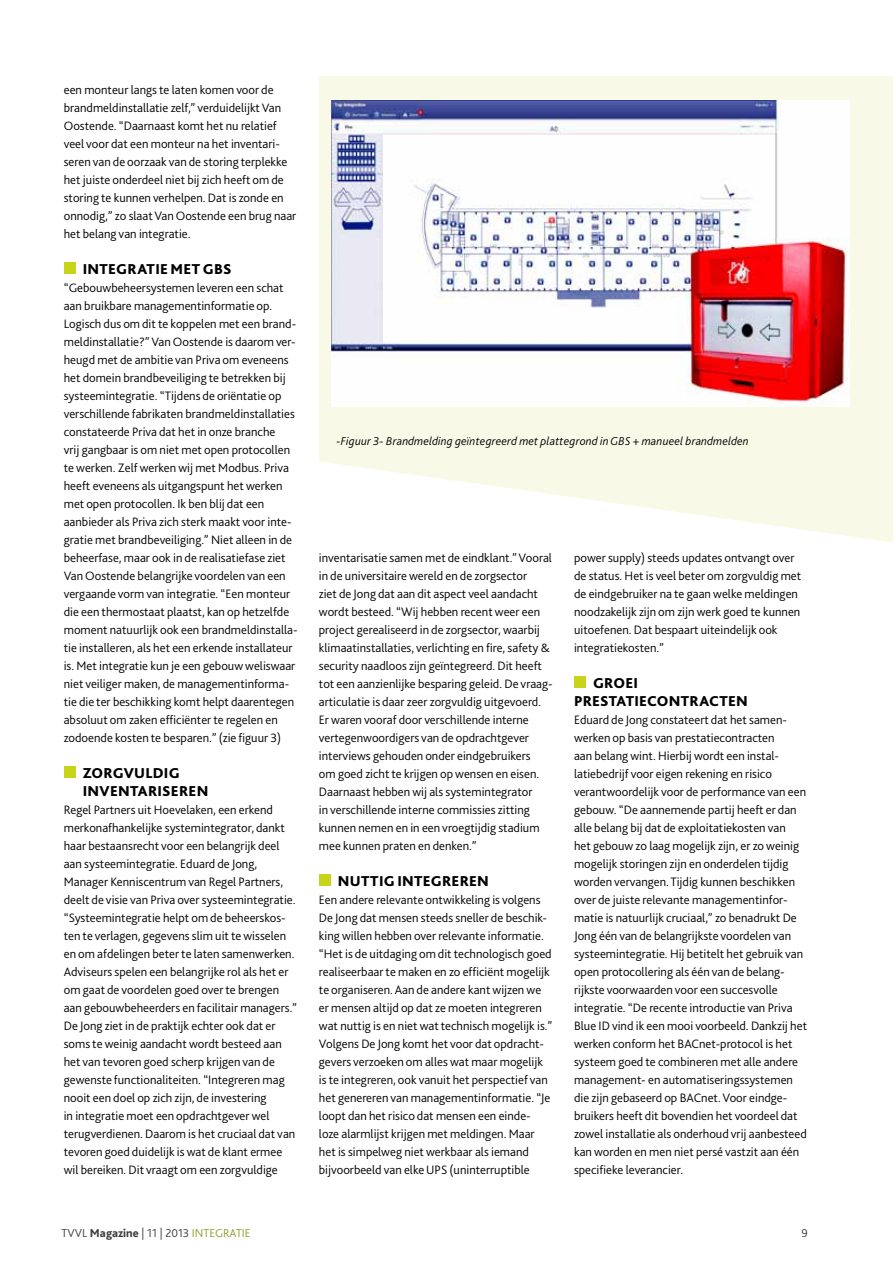
<style>
.page{position:relative;width:893px;height:1263px;background:#fff}
.page>*{position:absolute;margin:0;border:0;box-sizing:border-box;transform-origin:0 0}
.t1{font:800 15px/18px "Bliss 2";letter-spacing:.02em;color:#000}
.t2{font:300 12.75px/18px "Bliss 2";color:#000}
.t3{font:italic 300 12px "Bliss 2";letter-spacing:.01em;color:#000}
.t4{font:300 12px "Bliss 2";color:#3c3c3b}
.s1{font-weight:800}
.s2{color:#919c26}
</style>
<div class="page">
<div style="left:64px;top:263px;width:11px;height:11px;background:#c8d419"></div>
<div style="left:64px;top:767px;width:11px;height:11px;background:#c8d419"></div>
<div style="left:319px;top:875px;width:11px;height:11px;background:#c8d419"></div>
<div style="left:574px;top:677px;width:11px;height:11px;background:#c8d419"></div>
<svg style="left:319px;top:76px;width:574px;height:466px;fill:#f8f9e6"></svg>
<img style="left:332px;top:100px;width:517px;height:306px">
<p class="t2" style="left:64px;top:82px;width:234px">een monteur langs te laten komen voor de brandmeldinstallatie zelf,” verduidelijkt Van Oostende. “Daarnaast komt het nu relatief veel voor dat een monteur na het inventari&shy;seren van de oorzaak van de storing terplekke het juiste onderdeel niet bij zich heeft om de storing te kunnen verhelpen. Dat is zonde en onnodig,” zo slaat Van Oostende een brug naar het belang van integratie.</p>
<p class="t1" style="left:83px;top:261px;width:150px">INTEGRATIE MET GBS</p>
<p class="t2" style="left:64px;top:280px;width:235px">“Gebouwbeheersystemen leveren een schat aan bruikbare managementinformatie op.<br>Logisch dus om dit te koppelen met een brand&shy;meldinstallatie?” Van Oostende is daarom ver&shy;heugd met de ambitie van Priva om eveneens het domein brandbeveiliging te betrekken bij systeemintegratie. “Tijdens de oriëntatie op verschillende fabrikaten brandmeldinstallaties constateerde Priva dat het in onze branche<br>vrij gangbaar is om niet met open protocollen te werken. Zelf werken wij met Modbus. Priva heeft eveneens als uitgangspunt het werken met open protocollen. Ik ben blij dat een aanbieder als Priva zich sterk maakt voor inte&shy;gratie met brandbeveiliging.” Niet alleen in de beheerfase, maar ook in de realisatiefase ziet Van Oostende belangrijke voordelen van een vergaande vorm van integratie. “Een monteur die een thermostaat plaatst, kan op hetzelfde moment natuurlijk ook een brandmeldinstalla&shy;tie installeren, als het een erkende installateur is. Met integratie kun je een gebouw weliswaar niet veiliger maken, de managementinforma&shy;tie die ter beschikking komt helpt daarentegen absoluut om zaken efficiënter te regelen en zodoende kosten te besparen.” (zie figuur 3)</p>
<p class="t1" style="left:83px;top:765px;width:127px">ZORGVULDIG<br>INVENTARISEREN</p>
<p class="t2" style="left:64px;top:802px;width:235px">Regel Partners uit Hoevelaken, een erkend merkonafhankelijke systemintegrator, dankt haar bestaansrecht voor een belangrijk deel aan systeemintegratie. Eduard de Jong, Manager Kenniscentrum van Regel Partners, deelt de visie van Priva over systeemintegratie. “Systeemintegratie helpt om de beheerskos&shy;ten te verlagen, gegevens slim uit te wisselen en om afdelingen beter te laten samenwerken.<br>Adviseurs spelen een belangrijke rol als het er om gaat de voordelen goed over te brengen aan gebouwbeheerders en facilitair managers.” De Jong ziet in de praktijk echter ook dat er soms te weinig aandacht wordt besteed aan het van tevoren goed scherp krijgen van de gewenste functionaliteiten. “Integreren mag nooit een doel op zich zijn, de investering<br>in integratie moet een opdrachtgever wel terugverdienen. Daarom is het cruciaal dat van tevoren goed duidelijk is wat de klant ermee wil bereiken. Dit vraagt om een zorgvuldige</p>
<p class="t3" style="left:337px;top:437px;width:414px">-Figuur 3- Brandmelding geïntegreerd met plattegrond in GBS + manueel brandmelden</p>
<p class="t2" style="left:319px;top:550px;width:235px">inventarisatie samen met de eindklant.” Vooral in de universitaire wereld en de zorgsector<br>ziet de Jong dat aan dit aspect veel aandacht wordt besteed. “Wij hebben recent weer een project gerealiseerd in de zorgsector, waarbij klimaatinstallaties, verlichting en fire, safety &amp; security naadloos zijn geïntegreerd. Dit heeft tot een aanzienlijke besparing geleid. De vraag&shy;articulatie is daar zeer zorgvuldig uitgevoerd.<br>Er waren vooraf door verschillende interne vertegenwoordigers van de opdrachtgever interviews gehouden onder eindgebruikers<br>om goed zicht te krijgen op wensen en eisen.<br>Daarnaast hebben wij als systemintegrator<br>in verschillende interne commissies zitting kunnen nemen en in een vroegtijdig stadium mee kunnen praten en denken.”</p>
<p class="t1" style="left:338px;top:873px;width:153px">NUTTIG INTEGREREN</p>
<p class="t2" style="left:319px;top:892px;width:235px">Een andere relevante ontwikkeling is volgens De Jong dat mensen steeds sneller de beschik&shy;king willen hebben over relevante informatie. “Het is de uitdaging om dit technologisch goed realiseerbaar te maken en zo efficiënt mogelijk te organiseren. Aan de andere kant wijzen we er mensen altijd op dat ze moeten integreren wat nuttig is en niet wat technisch mogelijk is.” Volgens De Jong komt het voor dat opdracht&shy;gevers verzoeken om alles wat maar mogelijk is te integreren, ook vanuit het perspectief van het genereren van managementinformatie. “Je loopt dan het risico dat mensen een einde&shy;loze alarmlijst krijgen met meldingen. Maar het is simpelweg niet werkbaar als iemand bijvoorbeeld van elke UPS (uninterruptible</p>
<p class="t2" style="left:574px;top:550px;width:229px">power supply) steeds updates ontvangt over de status. Het is veel beter om zorgvuldig met de eindgebruiker na te gaan welke meldingen noodzakelijk zijn om zijn werk goed te kunnen uitoefenen. Dat bespaart uiteindelijk ook integratiekosten.”</p>
<p class="t1" style="left:574px;top:675px;width:175px;text-indent:19px">GROEI<br>PRESTATIECONTRACTEN</p>
<p class="t2" style="left:574px;top:712px;width:235px">Eduard de Jong constateert dat het samen&shy;werken op basis van prestatiecontracten<br>aan belang wint. Hierbij wordt een instal&shy;latiebedrijf voor eigen rekening en risico verantwoordelijk voor de performance van een gebouw. “De aannemende partij heeft er dan alle belang bij dat de exploitatiekosten van<br>het gebouw zo laag mogelijk zijn, er zo weinig mogelijk storingen zijn en onderdelen tijdig worden vervangen. Tijdig kunnen beschikken over de juiste relevante managementinfor&shy;matie is natuurlijk cruciaal,” zo benadrukt De Jong één van de belangrijkste voordelen van systeemintegratie. Hij betitelt het gebruik van open protocollering als één van de belang&shy;rijkste voorwaarden voor een succesvolle integratie. “De recente introductie van Priva Blue ID vind ik een mooi voorbeeld. Dankzij het werken conform het BACnet-protocol is het systeem goed te combineren met alle andere management- en automatiseringssystemen die zijn gebaseerd op BACnet. Voor eindge&shy;bruikers heeft dit bovendien het voordeel dat zowel installatie als onderhoud vrij aanbesteed kan worden en men niet persé vastzit aan één specifieke leverancier.</p>
<p class="t4" style="left:62px;top:1228px;width:190px">TVVL <span class="s1">Magazine</span> | 11 | 2013 <span class="s2">INTEGRATIE</span></p>
<p class="t4" style="left:802px;top:1228px;width:8px">9</p>
</div>
